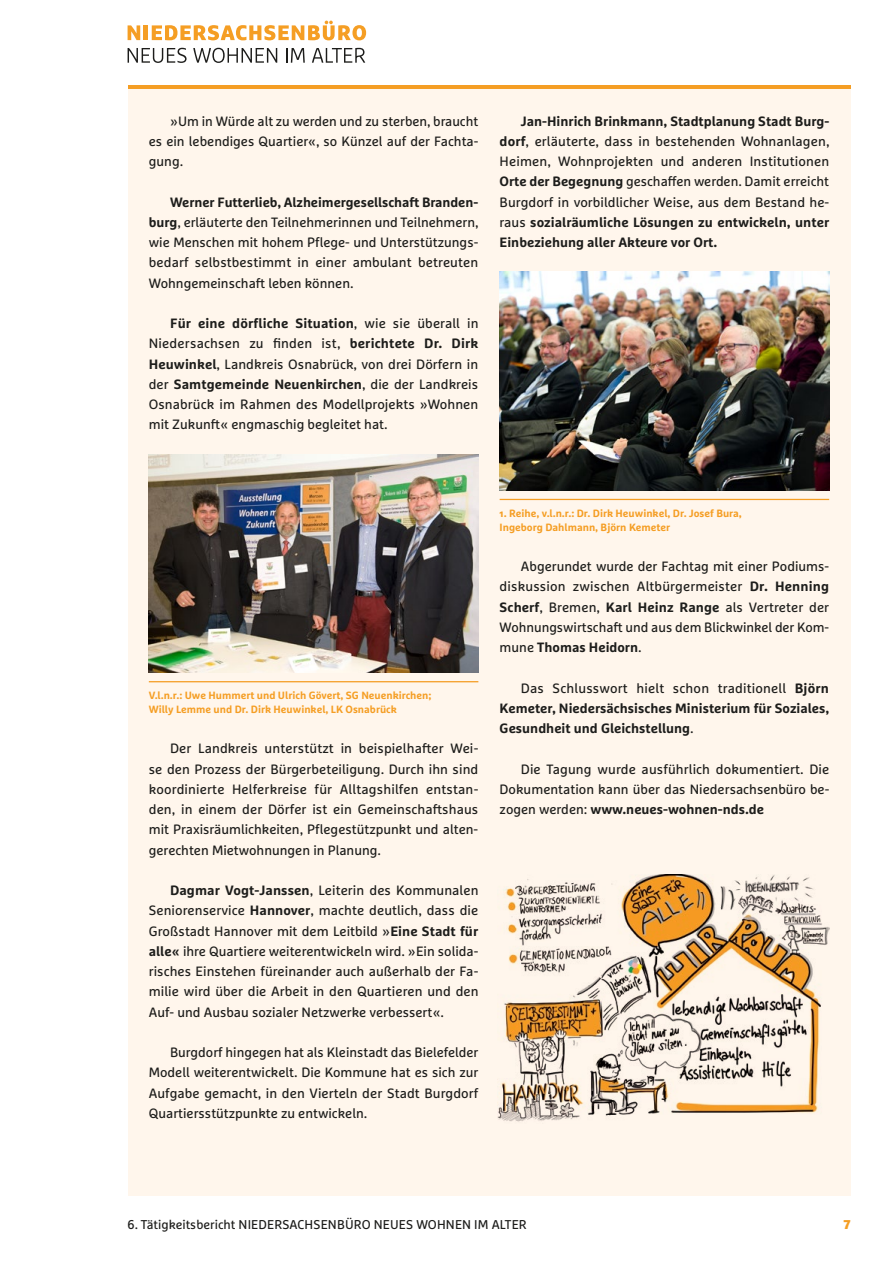
<style>
.page{position:relative;width:893px;height:1263px;background:#fff}
.page>*{position:absolute;margin:0;border:0;box-sizing:border-box;transform-origin:0 0}
.t1{font:13.5px/20.2px "Marselis Pro";color:#1d1d1b;text-align:justify}
.t2{font:700 13.5px/20.2px "Marselis Pro";color:#1d1d1b;text-align:justify}
.t3{font:12.75px "Marselis Pro";letter-spacing:.01em;color:#1d1d1b}
.t4{font:900 12.75px "Marselis Pro";color:#f59e24}
.t5{font:700 10.5px/13.5px "Marselis Pro";color:#f59e24}
.s1{font-weight:700}
.s2{font-weight:400}
</style>
<div class="page">
<div style="left:128px;top:85px;width:722px;height:1110px;background:#fff6ec"></div>
<hr style="left:128px;top:85px;width:722px;height:4px;background:#f59e24">
<svg style="left:128px;top:25px;width:12px;height:15px"></svg>
<hr style="left:144px;top:25px;width:4px;height:15px;background:#f59e24">
<svg style="left:152px;top:21px;width:214px;height:19px"></svg>
<svg style="left:128px;top:48px;width:59px;height:15px"></svg>
<svg style="left:193px;top:48px;width:84px;height:15px"></svg>
<svg style="left:286px;top:48px;width:19px;height:15px"></svg>
<svg style="left:312px;top:48px;width:53px;height:15px"></svg>
<hr style="left:149px;top:681px;width:329px;height:1px;background:#f59e24">
<img style="left:149px;top:454px;width:329px;height:218px">
<hr style="left:500px;top:499px;width:329px;height:1px;background:#f59e24">
<img style="left:500px;top:272px;width:329px;height:219px">
<img style="left:497px;top:875px;width:332px;height:247px">
<p class="t1" style="left:149px;top:110px;width:331px;text-indent:21px">»Um in Würde alt zu werden und zu sterben, braucht es ein lebendiges Quartier«, so Künzel auf der Fachta&shy;gung.</p>
<p class="t1" style="left:149px;top:191px;width:331px;text-indent:21px"><span class="s1">Werner Futterlieb, Alzheimergesellschaft Branden&shy;burg</span>, erläuterte den Teilnehmerinnen und Teilnehmern, wie Menschen mit hohem Pflege- und Unterstützungs&shy;bedarf selbstbestimmt in einer ambulant betreuten Wohngemeinschaft leben können.</p>
<p class="t1" style="left:149px;top:313px;width:331px;text-indent:21px"><span class="s1">Für eine dörfliche Situation</span>, wie sie überall in Niedersachsen zu finden ist, <span class="s1">berichtete Dr. Dirk Heuwinkel</span>, Landkreis Osnabrück, von drei Dörfern in der <span class="s1">Samtgemeinde Neuenkirchen</span>, die der Landkreis Osnabrück im Rahmen des Modellprojekts »Wohnen mit Zukunft« engmaschig begleitet hat.</p>
<p class="t1" style="left:500px;top:110px;width:331px;text-indent:21px"><span class="s1">Jan-Hinrich Brinkmann, Stadtplanung Stadt Burg&shy;dorf</span>, erläuterte, dass in bestehenden Wohnanlagen, Heimen, Wohnprojekten und anderen Institutionen <span class="s1">Orte der Begegnung</span> geschaffen werden. Damit erreicht Burgdorf in vorbildlicher Weise, aus dem Bestand he&shy;raus <span class="s1">sozialräumliche Lösungen zu entwickeln, unter Einbeziehung aller Akteure vor Ort.</span></p>
<p class="t5" style="left:149px;top:689px;width:284px">V.l.n.r.: Uwe Hummert und Ulrich Gövert, SG Neuenkirchen;<br>Willy Lemme und Dr. Dirk Heuwinkel, LK Osnabrück</p>
<p class="t1" style="left:149px;top:738px;width:331px;text-indent:21px">Der Landkreis unterstützt in beispielhafter Wei&shy;se den Prozess der Bürgerbeteiligung. Durch ihn sind koordinierte Helferkreise für Alltagshilfen entstan&shy;den, in einem der Dörfer ist ein Gemeinschaftshaus mit Praxisräumlichkeiten, Pflegestützpunkt und alten&shy;gerechten Mietwohnungen in Planung.</p>
<p class="t1" style="left:149px;top:880px;width:331px;text-indent:21px"><span class="s1">Dagmar Vogt-Janssen</span>, Leiterin des Kommunalen Seniorenservice <span class="s1">Hannover</span>, machte deutlich, dass die Großstadt Hannover mit dem Leitbild »<span class="s1">Eine Stadt für alle«</span> ihre Quartiere weiterentwickeln wird. »Ein solida&shy;risches Einstehen füreinander auch außerhalb der Fa&shy;milie wird über die Arbeit in den Quartieren und den Auf- und Ausbau sozialer Netzwerke verbessert«.</p>
<p class="t1" style="left:149px;top:1042px;width:331px;text-indent:21px">Burgdorf hingegen hat als Kleinstadt das Bielefelder Modell weiterentwickelt. Die Kommune hat es sich zur Aufgabe gemacht, in den Vierteln der Stadt Burgdorf Quartiersstützpunkte zu entwickeln.</p>
<p class="t5" style="left:500px;top:506px;width:244px">1. Reihe, v.l.n.r.: Dr. Dirk Heuwinkel, Dr. Josef Bura,<br>Ingeborg Dahlmann, Björn Kemeter</p>
<p class="t1" style="left:500px;top:556px;width:331px;text-indent:21px">Abgerundet wurde der Fachtag mit einer Podiums&shy;diskussion zwischen Altbürgermeister <span class="s1">Dr. Henning Scherf</span>, Bremen, <span class="s1">Karl Heinz Range</span> als Vertreter der Wohnungswirtschaft und aus dem Blickwinkel der Kom&shy;mune <span class="s1">Thomas Heidorn</span>.</p>
<p class="t2" style="left:500px;top:677px;width:331px;text-indent:21px"><span class="s2">Das Schlusswort hielt schon traditionell</span> Björn Kemeter, Niedersächsisches Ministerium für Soziales, Gesundheit und Gleichstellung<span class="s2">.</span></p>
<p class="t1" style="left:500px;top:758px;width:331px;text-indent:21px">Die Tagung wurde ausführlich dokumentiert. Die Dokumentation kann über das Niedersachsenbüro be&shy;zogen werden: <span class="s1">www.neues-wohnen-nds.de</span></p>
<p class="t3" style="left:128px;top:1217px;width:401px">6. Tätigkeitsbericht NIEDERSACHSENBÜRO NEUES WOHNEN IM ALTER</p>
<p class="t4" style="left:844px;top:1216px;width:8px">7</p>
</div>
